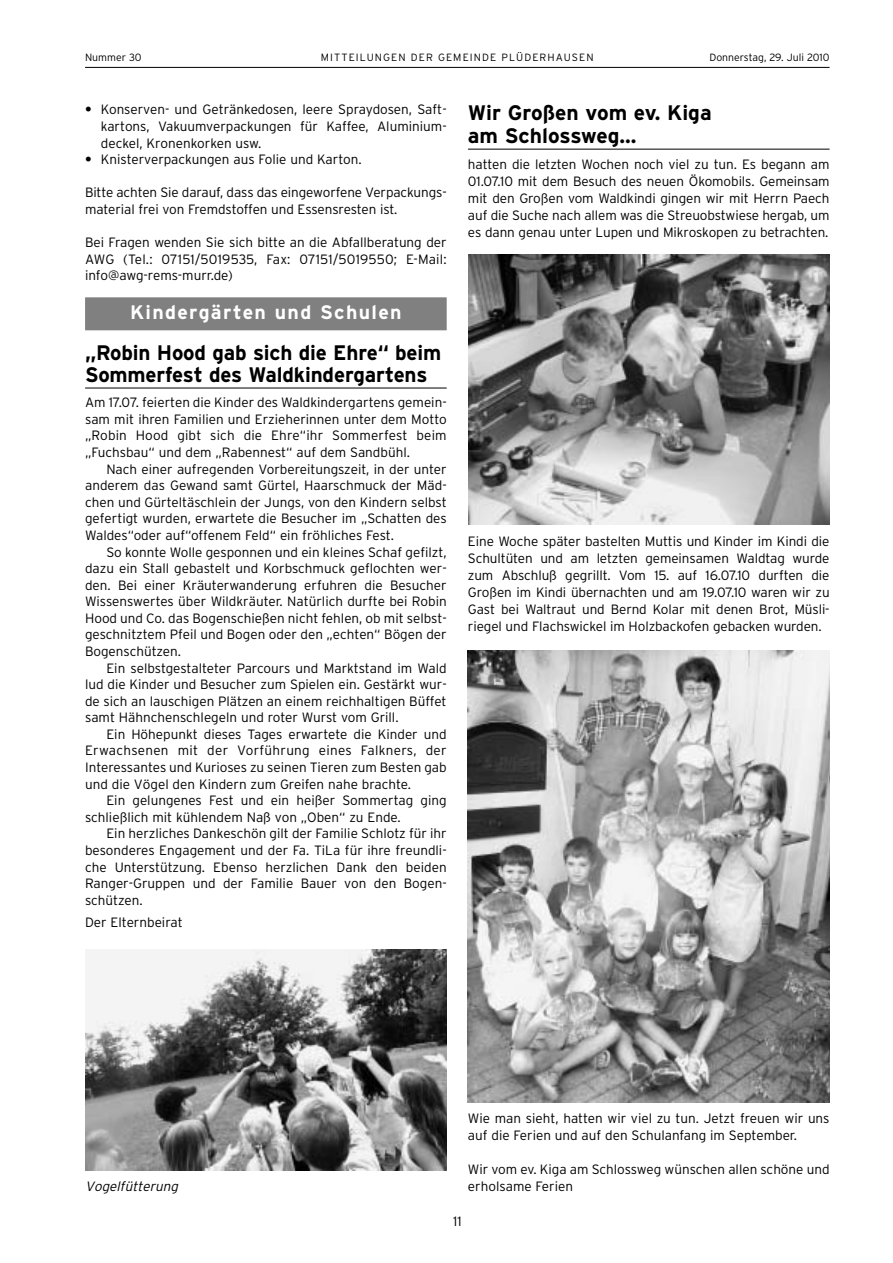
<style>
.page{position:relative;width:893px;height:1263px;background:#fff}
.page>*{position:absolute;margin:0;border:0;box-sizing:border-box;transform-origin:0 0}
.t1{font:700 21px/22.6px "Interstate";letter-spacing:-.005em;color:#000}
.t2{font:700 19.5px "Interstate";letter-spacing:.07em;color:#fff}
.t3{font:300 13.5px/16.6px "Interstate";color:#000;text-align:justify}
.t4{font:italic 300 13.5px "Interstate";color:#000}
.t5{font:300 10.5px "Interstate";letter-spacing:.105em;color:#000}
.t6{font:300 10.5px "Interstate";color:#000}
.s1{font-weight:700}
</style>
<div class="page">
<hr style="left:85px;top:67px;width:744px;height:1px;background:#000">
<div style="left:85px;top:297px;width:361px;height:33px;background:#808080"></div>
<hr style="left:85px;top:388px;width:361px;height:1px;background:#000">
<img style="left:85px;top:950px;width:361px;height:220px">
<hr style="left:468px;top:149px;width:361px;height:1px;background:#000">
<img style="left:468px;top:650px;width:361px;height:452px">
<img style="left:468px;top:254px;width:361px;height:271px">
<p class="t6" style="left:85px;top:53px;width:58px">Nummer 30</p>
<p class="t5" style="left:321px;top:53px;width:274px">MITTEILUNGEN DER GEMEINDE PLÜDERHAUSEN</p>
<p class="t6" style="left:709px;top:53px;width:122px">Donnerstag, 29. Juli 2010</p>
<p class="t3" style="left:101px;top:102px;width:347px;text-indent:-16px"><span class="s1">•</span> Konserven- und Getränkedosen, leere Spraydosen, Saft&shy;kartons, Vakuumverpackungen für Kaffee, Aluminium&shy;deckel, Kronenkorken usw.</p>
<p class="t3" style="left:85px;top:152px;width:278px"><span class="s1">•</span> Knisterverpackungen aus Folie und Karton.</p>
<p class="t3" style="left:85px;top:185px;width:363px">Bitte achten Sie darauf, dass das eingeworfene Verpackungs&shy;material frei von Fremdstoffen und Essensresten ist.</p>
<p class="t3" style="left:85px;top:235px;width:363px">Bei Fragen wenden Sie sich bitte an die Abfallberatung der AWG (Tel.: 07151/5019535, Fax: 07151/5019550; E-Mail: info@awg-rems-murr.de)</p>
<h2 class="t2" style="left:130px;top:305px;width:273px">Kindergärten und Schulen</h2>
<h1 class="t1" style="left:85px;top:343px;width:358px">„Robin Hood gab sich die Ehre“ beim<br>Sommerfest des Waldkindergartens</h1>
<p class="t3" style="left:85px;top:395px;width:363px">Am 17.07. feierten die Kinder des Waldkindergartens gemein&shy;sam mit ihren Familien und Erzieherinnen unter dem Motto „Robin Hood gibt sich die Ehre“ihr Sommerfest beim „Fuchsbau“ und dem „Rabennest“ auf dem Sandbühl.</p>
<p class="t3" style="left:85px;top:462px;width:363px;text-indent:21px">Nach einer aufregenden Vorbereitungszeit, in der unter anderem das Gewand samt Gürtel, Haarschmuck der Mäd&shy;chen und Gürteltäschlein der Jungs, von den Kindern selbst gefertigt wurden, erwartete die Besucher im „Schatten des Waldes“oder auf“offenem Feld“ ein fröhliches Fest.</p>
<p class="t3" style="left:85px;top:545px;width:363px;text-indent:21px">So konnte Wolle gesponnen und ein kleines Schaf gefilzt, dazu ein Stall gebastelt und Korbschmuck geflochten wer&shy;den. Bei einer Kräuterwanderung erfuhren die Besucher Wissenswertes über Wildkräuter. Natürlich durfte bei Robin Hood und Co. das Bogenschießen nicht fehlen, ob mit selbst&shy;geschnitztem Pfeil und Bogen oder den „echten“ Bögen der Bogenschützen.</p>
<p class="t3" style="left:85px;top:661px;width:363px;text-indent:21px">Ein selbstgestalteter Parcours und Marktstand im Wald lud die Kinder und Besucher zum Spielen ein. Gestärkt wur&shy;de sich an lauschigen Plätzen an einem reichhaltigen Büffet samt Hähnchenschlegeln und roter Wurst vom Grill.</p>
<p class="t3" style="left:85px;top:727px;width:363px;text-indent:21px">Ein Höhepunkt dieses Tages erwartete die Kinder und Erwachsenen mit der Vorführung eines Falkners, der Interessantes und Kurioses zu seinen Tieren zum Besten gab und die Vögel den Kindern zum Greifen nahe brachte.</p>
<p class="t3" style="left:85px;top:793px;width:363px;text-indent:21px">Ein gelungenes Fest und ein heißer Sommertag ging schließlich mit kühlendem Naß von „Oben“ zu Ende.</p>
<p class="t3" style="left:85px;top:826px;width:363px;text-indent:21px">Ein herzliches Dankeschön gilt der Familie Schlotz für ihr besonderes Engagement und der Fa. TiLa für ihre freundli&shy;che Unterstützung. Ebenso herzlichen Dank den beiden Ranger-Gruppen und der Familie Bauer von den Bogen&shy;schützen.</p>
<p class="t3" style="left:85px;top:915px;width:99px">Der Elternbeirat</p>
<h1 class="t1" style="left:468px;top:103px;width:245px;line-height:23.1px">Wir Großen vom ev. Kiga am Schlossweg...</h1>
<p class="t3" style="left:468px;top:157px;width:363px;line-height:17.1px">hatten die letzten Wochen noch viel zu tun. Es begann am 01.07.10 mit dem Besuch des neuen Ökomobils. Gemeinsam mit den Großen vom Waldkindi gingen wir mit Herrn Paech auf die Suche nach allem was die Streuobstwiese hergab, um es dann genau unter Lupen und Mikroskopen zu betrachten.</p>
<p class="t3" style="left:468px;top:534px;width:363px;line-height:17.1px">Eine Woche später bastelten Muttis und Kinder im Kindi die Schultüten und am letzten gemeinsamen Waldtag wurde zum Abschluß gegrillt. Vom 15. auf 16.07.10 durften die Großen im Kindi übernachten und am 19.07.10 waren wir zu Gast bei Waltraut und Bernd Kolar mit denen Brot, Müsli&shy;riegel und Flachswickel im Holzbackofen gebacken wurden.</p>
<p class="t4" style="left:85px;top:1182px;width:97px">Vogelfütterung</p>
<p class="t3" style="left:468px;top:1111px;width:363px;line-height:17.1px">Wie man sieht, hatten wir viel zu tun. Jetzt freuen wir uns auf die Ferien und auf den Schulanfang im September.</p>
<p class="t3" style="left:468px;top:1162px;width:363px;line-height:17.1px">Wir vom ev. Kiga am Schlossweg wünschen allen schöne und erholsame Ferien</p>
<p class="t3" style="left:453px;top:1214px;width:10px">11</p>
</div>
